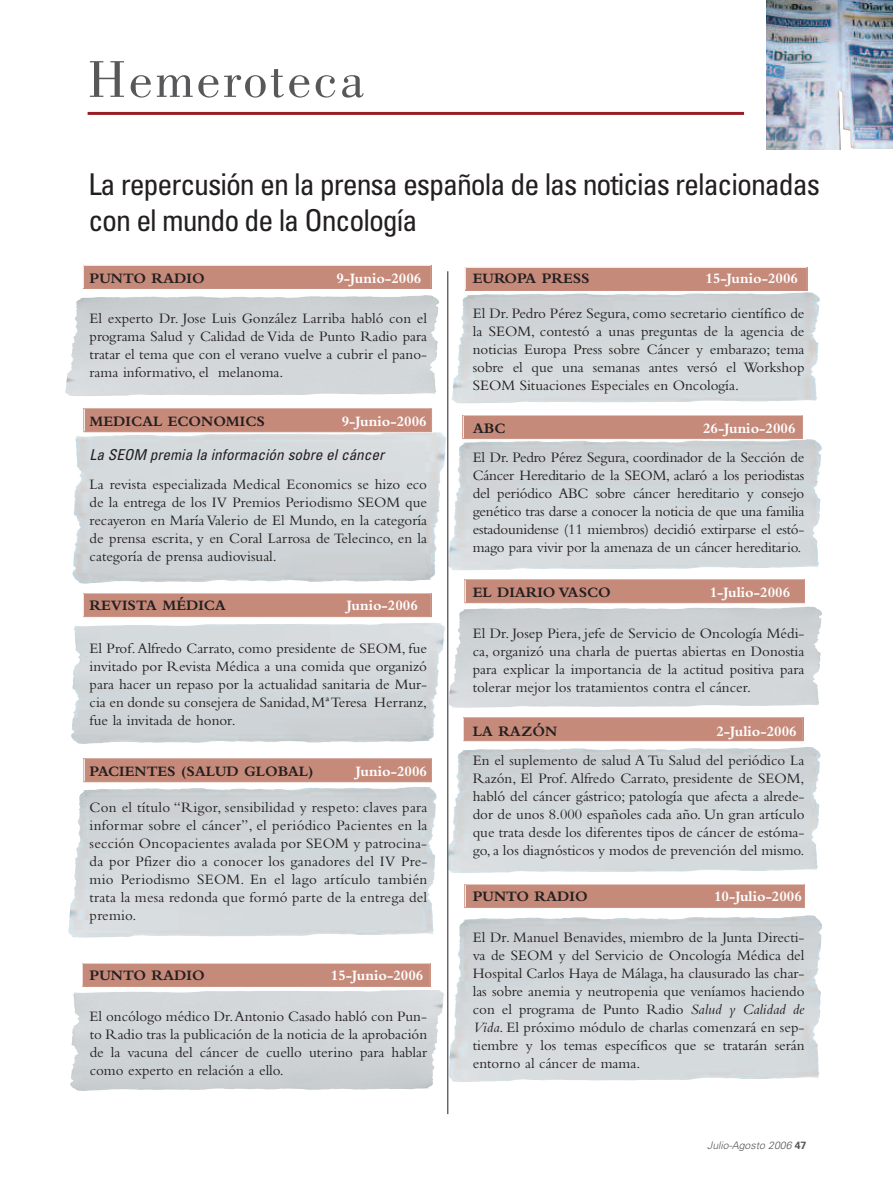
<style>
.page{position:relative;width:893px;height:1191px;background:#fff}
.page>*{position:absolute;margin:0;border:0;box-sizing:border-box;transform-origin:0 0}
.t1{font:53.55px "Bodoni";letter-spacing:.05em;color:#57585a}
.t2{font:condensed 30px/36px "Univers";letter-spacing:-.035em;color:#231f20}
.t3{font:15px/18px "Bembo";color:#231f20;text-align:justify}
.t4{font:700 15px "Bembo";color:#fff}
.t5{font:700 15px "Bembo";color:#231f20}
.t6{font:italic condensed 15px "Univers";color:#231f20}
.t7{font:italic 300 10.5px "Univers";color:#57585a}
.s1{font-style:italic}
.s2{font-weight:700;font-style:normal}
</style>
<div class="page">
<svg style="left:464px;top:267px;width:344px;height:24px"></svg>
<svg style="left:465px;top:267px;width:343px;height:23px"></svg>
<div style="left:466px;top:268px;width:340px;height:21px;background:#c68a7a"></div>
<img style="left:452px;top:292px;width:368px;height:111px">
<img style="left:68px;top:787px;width:369px;height:150px">
<svg style="left:83px;top:758px;width:349px;height:24px"></svg>
<div style="left:85px;top:760px;width:345px;height:21px;background:#c68a7a"></div>
<svg style="left:83px;top:265px;width:348px;height:23px"></svg>
<div style="left:84px;top:266px;width:346px;height:21px;background:#c68a7a"></div>
<img style="left:72px;top:432px;width:374px;height:152px">
<svg style="left:83px;top:409px;width:350px;height:24px"></svg>
<svg style="left:84px;top:409px;width:348px;height:23px"></svg>
<div style="left:85px;top:410px;width:346px;height:21px;background:#c68a7a"></div>
<img style="left:71px;top:623px;width:374px;height:121px">
<svg style="left:83px;top:593px;width:348px;height:24px"></svg>
<div style="left:84px;top:594px;width:346px;height:22px;background:#c68a7a"></div>
<svg style="left:82px;top:963px;width:349px;height:24px"></svg>
<div style="left:84px;top:964px;width:345px;height:21px;background:#c68a7a"></div>
<img style="left:448px;top:439px;width:374px;height:131px">
<div style="left:460px;top:412px;width:345px;height:28px;background:#fff"></div>
<svg style="left:463px;top:415px;width:340px;height:24px"></svg>
<div style="left:464px;top:416px;width:337px;height:22px;background:#c68a7a"></div>
<svg style="left:464px;top:579px;width:341px;height:24px"></svg>
<div style="left:466px;top:581px;width:337px;height:21px;background:#c68a7a"></div>
<img style="left:448px;top:747px;width:373px;height:126px">
<svg style="left:463px;top:717px;width:340px;height:24px"></svg>
<div style="left:465px;top:719px;width:337px;height:21px;background:#c68a7a"></div>
<img style="left:449px;top:915px;width:373px;height:167px">
<svg style="left:465px;top:884px;width:340px;height:24px"></svg>
<div style="left:466px;top:885px;width:337px;height:21px;background:#c68a7a"></div>
<hr style="left:88px;top:112px;width:656px;height:3px;background:#981e25">
<img style="left:767px;top:0;width:126px;height:150px">
<hr style="left:447px;top:271px;width:1px;height:843px;background:#231f20">
<h1 class="t1" style="left:88px;top:59px;width:278px">Hemeroteca</h1>
<h2 class="t2" style="left:88px;top:169px;width:733px">La repercusión en la prensa española de las noticias relacionadas con el mundo de la Oncología</h2>
<p class="t5" style="left:90px;top:273px;width:117px">PUNTO RADIO</p>
<p class="t4" style="left:336px;top:273px;width:86px">9-Junio-2006</p>
<p class="t3" style="left:90px;top:311px;width:339px">El experto Dr. Jose Luis González Larriba habló con el programa Salud y Calidad de Vida de Punto Radio para tratar el tema que con el verano vuelve a cubrir el pano&shy;rama informativo, el melanoma.</p>
<p class="t5" style="left:90px;top:416px;width:177px">MEDICAL ECONOMICS</p>
<p class="t4" style="left:342px;top:416px;width:86px">9-Junio-2006</p>
<p class="t6" style="left:90px;top:449px;width:296px">La SEOM premia la información sobre el cáncer</p>
<p class="t3" style="left:90px;top:476px;width:339px">La revista especializada Medical Economics se hizo eco de la entrega de los IV Premios Periodismo SEOM que recayeron en María Valerio de El Mundo, en la categoría de prensa escrita, y en Coral Larrosa de Telecinco, en la categoría de prensa audiovisual.</p>
<p class="t5" style="left:90px;top:600px;width:138px">REVISTA MÉDICA</p>
<p class="t4" style="left:347px;top:600px;width:73px">Junio-2006</p>
<p class="t3" style="left:90px;top:640px;width:339px">El Prof.Alfredo Carrato, como presidente de SEOM, fue invitado por Revista Médica a una comida que organizó para hacer un repaso por la actualidad sanitaria de Mur&shy;cia en donde su consejera de Sanidad,Mª Teresa Herranz, fue la invitada de honor.</p>
<p class="t5" style="left:90px;top:766px;width:225px">PACIENTES (SALUD GLOBAL)</p>
<p class="t4" style="left:356px;top:766px;width:73px">Junio-2006</p>
<p class="t3" style="left:90px;top:799px;width:339px">Con el título “Rigor, sensibilidad y respeto: claves para informar sobre el cáncer”, el periódico Pacientes en la sección Oncopacientes avalada por SEOM y patrocina&shy;da por Pfizer dio a conocer los ganadores del IV Pre&shy;mio Periodismo SEOM. En el lago artículo también trata la mesa redonda que formó parte de la entrega del premio.</p>
<p class="t5" style="left:90px;top:970px;width:117px">PUNTO RADIO</p>
<p class="t4" style="left:331px;top:970px;width:94px">15-Junio-2006</p>
<p class="t3" style="left:90px;top:1008px;width:339px">El oncólogo médico Dr.Antonio Casado habló con Pun&shy;to Radio tras la publicación de la noticia de la aprobación de la vacuna del cáncer de cuello uterino para hablar como experto en relación a ello.</p>
<p class="t5" style="left:473px;top:273px;width:118px">EUROPA PRESS</p>
<p class="t4" style="left:706px;top:273px;width:94px">15-Junio-2006</p>
<p class="t3" style="left:473px;top:305px;width:333px">El Dr. Pedro Pérez Segura, como secretario científico de la SEOM, contestó a unas preguntas de la agencia de noticias Europa Press sobre Cáncer y embarazo; tema sobre el que una semanas antes versó el Workshop SEOM Situaciones Especiales en Oncología.</p>
<p class="t5" style="left:473px;top:423px;width:34px">ABC</p>
<p class="t4" style="left:703px;top:423px;width:94px">26-Junio-2006</p>
<p class="t3" style="left:473px;top:450px;width:333px">El Dr. Pedro Pérez Segura, coordinador de la Sección de Cáncer Hereditario de la SEOM, aclaró a los periodistas del periódico ABC sobre cáncer hereditario y consejo genético tras darse a conocer la noticia de que una familia estadounidense (11 miembros) decidió extirparse el estó&shy;mago para vivir por la amenaza de un cáncer hereditario.</p>
<p class="t5" style="left:473px;top:587px;width:140px">EL DIARIO VASCO</p>
<p class="t4" style="left:710px;top:587px;width:82px">1-Julio-2006</p>
<p class="t3" style="left:473px;top:626px;width:333px">El Dr. Josep Piera, jefe de Servicio de Oncología Médi&shy;ca, organizó una charla de puertas abiertas en Donostia para explicar la importancia de la actitud positiva para tolerar mejor los tratamientos contra el cáncer.</p>
<p class="t5" style="left:473px;top:726px;width:86px">LA RAZÓN</p>
<p class="t4" style="left:716px;top:726px;width:82px">2-Julio-2006</p>
<p class="t3" style="left:473px;top:752px;width:333px">En el suplemento de salud A Tu Salud del periódico La Razón, El Prof. Alfredo Carrato, presidente de SEOM, habló del cáncer gástrico; patología que afecta a alrede&shy;dor de unos 8.000 españoles cada año. Un gran artículo que trata desde los diferentes tipos de cáncer de estóma&shy;go, a los diagnósticos y modos de prevención del mismo.</p>
<p class="t5" style="left:473px;top:891px;width:117px">PUNTO RADIO</p>
<p class="t4" style="left:714px;top:891px;width:89px">10-Julio-2006</p>
<p class="t3" style="left:473px;top:929px;width:333px">El Dr. Manuel Benavides, miembro de la Junta Directi&shy;va de SEOM y del Servicio de Oncología Médica del Hospital Carlos Haya de Málaga, ha clausurado las char&shy;las sobre anemia y neutropenia que veníamos haciendo con el programa de Punto Radio <span class="s1">Salud y Calidad de Vida</span>. El próximo módulo de charlas comenzará en sep&shy;tiembre y los temas específicos que se tratarán serán entorno al cáncer de mama.</p>
<p class="t7" style="left:707px;top:1141px;width:101px">Julio-Agosto 2006 <span class="s2">47</span></p>
</div>
